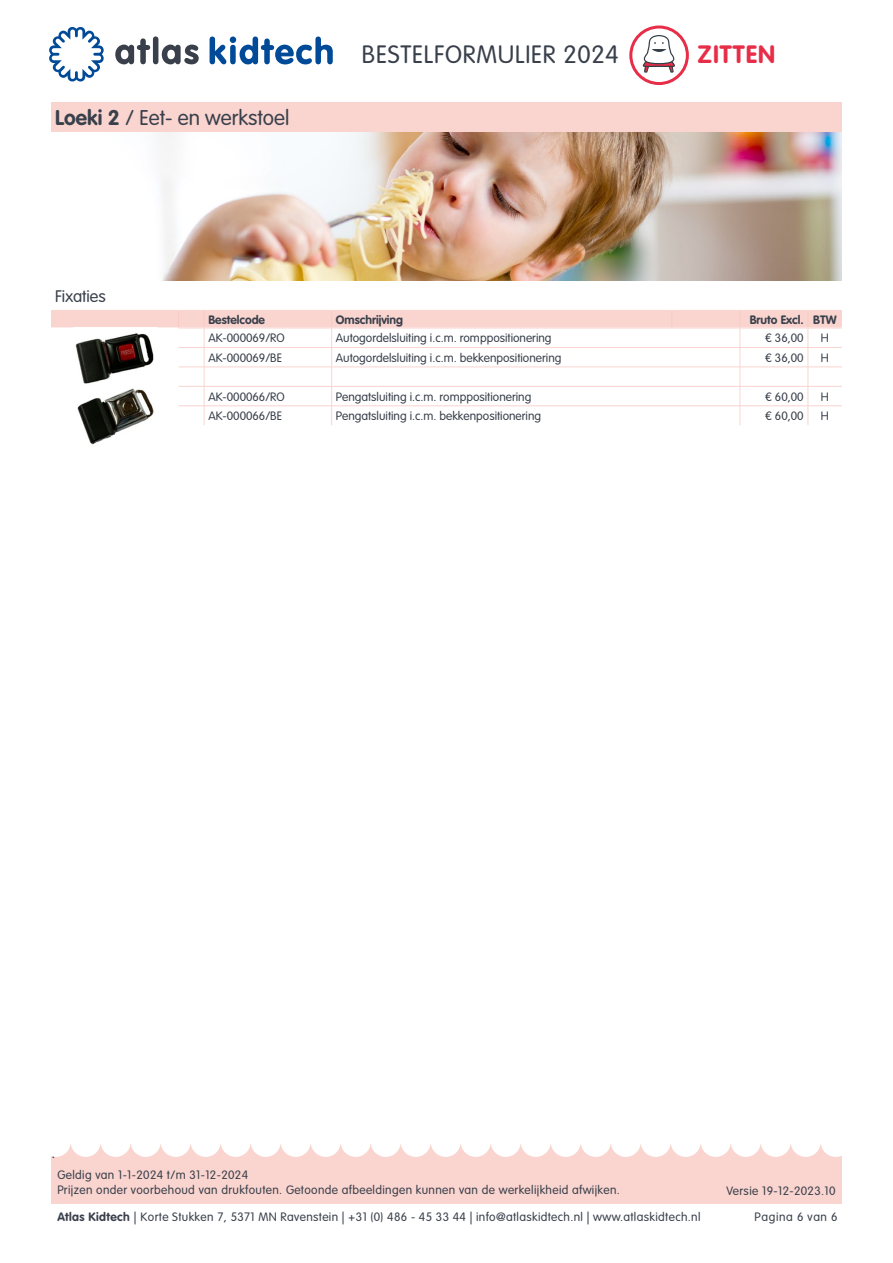
<style>
.page{position:relative;width:893px;height:1263px;background:#fff}
.page>*{position:absolute;margin:0;border:0;box-sizing:border-box;transform-origin:0 0}
.t1{font:300 24.75px "VAG Rounded LT Pro";letter-spacing:.03em;color:#39404b}
.t2{font:700 24.75px "VAG Rounded LT Pro";letter-spacing:.04em;color:#e72d48}
.t3{font:300 21px "VAG Rounded LT Pro";color:#39404b}
.t4{font:300 18px "VAG Rounded LT Pro";color:#39404b}
.t5{font:300 16.5px "VAG Rounded LT Pro";color:#39404b}
.t6{font:300 12px/15px "VAG Rounded LT Pro";letter-spacing:.015em;color:#39404b}
.t7{font:700 12px "VAG Rounded LT Pro";color:#39404b}
.t8{font:300 12px "VAG Rounded LT Pro";letter-spacing:.05em;color:#39404b}
.s1{font-weight:700}
</style>
<div class="page">
<div style="left:51px;top:1144px;width:791px;height:59px;background:#fad4cf"></div>
<div style="left:311px;top:1127px;width:30px;height:30px;background:#fff;border-radius:50%"></div>
<div style="left:131px;top:1127px;width:30px;height:30px;background:#fff;border-radius:50%"></div>
<div style="left:491px;top:1127px;width:30px;height:30px;background:#fff;border-radius:50%"></div>
<div style="left:731px;top:1127px;width:30px;height:30px;background:#fff;border-radius:50%"></div>
<div style="left:41px;top:1127px;width:30px;height:30px;background:#fff;border-radius:50%"></div>
<div style="left:401px;top:1127px;width:30px;height:30px;background:#fff;border-radius:50%"></div>
<div style="left:221px;top:1127px;width:30px;height:30px;background:#fff;border-radius:50%"></div>
<div style="left:581px;top:1127px;width:30px;height:30px;background:#fff;border-radius:50%"></div>
<div style="left:821px;top:1127px;width:30px;height:30px;background:#fff;border-radius:50%"></div>
<div style="left:341px;top:1127px;width:30px;height:30px;background:#fff;border-radius:50%"></div>
<div style="left:161px;top:1127px;width:30px;height:30px;background:#fff;border-radius:50%"></div>
<div style="left:521px;top:1127px;width:30px;height:30px;background:#fff;border-radius:50%"></div>
<div style="left:761px;top:1127px;width:30px;height:30px;background:#fff;border-radius:50%"></div>
<div style="left:71px;top:1127px;width:30px;height:30px;background:#fff;border-radius:50%"></div>
<div style="left:431px;top:1127px;width:30px;height:30px;background:#fff;border-radius:50%"></div>
<div style="left:671px;top:1127px;width:30px;height:30px;background:#fff;border-radius:50%"></div>
<div style="left:251px;top:1127px;width:30px;height:30px;background:#fff;border-radius:50%"></div>
<div style="left:611px;top:1127px;width:30px;height:30px;background:#fff;border-radius:50%"></div>
<div style="left:371px;top:1127px;width:30px;height:30px;background:#fff;border-radius:50%"></div>
<div style="left:191px;top:1127px;width:30px;height:30px;background:#fff;border-radius:50%"></div>
<div style="left:551px;top:1127px;width:30px;height:30px;background:#fff;border-radius:50%"></div>
<div style="left:791px;top:1127px;width:30px;height:30px;background:#fff;border-radius:50%"></div>
<div style="left:101px;top:1127px;width:30px;height:30px;background:#fff;border-radius:50%"></div>
<div style="left:461px;top:1127px;width:30px;height:30px;background:#fff;border-radius:50%"></div>
<div style="left:701px;top:1127px;width:30px;height:30px;background:#fff;border-radius:50%"></div>
<div style="left:281px;top:1127px;width:30px;height:30px;background:#fff;border-radius:50%"></div>
<div style="left:641px;top:1127px;width:30px;height:30px;background:#fff;border-radius:50%"></div>
<svg style="left:115px;top:36px;width:84px;height:28px"></svg>
<svg style="left:210px;top:37px;width:123px;height:27px"></svg>
<svg style="left:49px;top:27px;width:55px;height:55px"></svg>
<div style="left:51px;top:102px;width:791px;height:29px;background:#fad4cf"></div>
<img style="left:161px;top:132px;width:681px;height:149px">
<svg style="left:631px;top:27px;width:56px;height:57px"></svg>
<svg style="left:637px;top:35px;width:44px;height:38px"></svg>
<div style="left:629px;top:26px;width:60px;height:59px;border:3px solid #e72d48;border-radius:50%"></div>
<svg style="left:51px;top:310px;width:791px;height:115px"></svg>
<img style="left:74px;top:328px;width:82px;height:117px">
<h2 class="t3" style="left:55px;top:105px;width:236px"><span class="s1">Loeki 2</span> / Eet- en werkstoel</h2>
<h3 class="t5" style="left:55px;top:286px;width:52px">Fixaties</h3>
<h1 class="t1" style="left:362px;top:40px;width:258px">BESTELFORMULIER 2024</h1>
<h1 class="t2" style="left:697px;top:38px;width:79px">ZITTEN</h1>
<p class="t7" style="left:208px;top:312px;width:58px">Bestelcode</p>
<p class="t7" style="left:336px;top:312px;width:69px">Omschrijving</p>
<p class="t7" style="left:750px;top:312px;width:89px">Bruto Excl. BTW</p>
<p class="t6" style="left:208px;top:331px;width:78px">AK-000069/RO</p>
<p class="t6" style="left:336px;top:331px;width:217px">Autogordelsluiting i.c.m. romppositionering</p>
<p class="t6" style="left:765px;top:331px;width:40px">€ 36,00</p>
<p class="t6" style="left:821px;top:331px;width:10px">H</p>
<p class="t6" style="left:208px;top:350px;width:75px">AK-000069/BE</p>
<p class="t6" style="left:336px;top:350px;width:227px">Autogordelsluiting i.c.m. bekkenpositionering</p>
<p class="t6" style="left:765px;top:350px;width:40px">€ 36,00</p>
<p class="t6" style="left:821px;top:350px;width:10px">H</p>
<p class="t6" style="left:208px;top:389px;width:78px">AK-000066/RO</p>
<p class="t6" style="left:336px;top:389px;width:197px">Pengatsluiting i.c.m. romppositionering</p>
<p class="t6" style="left:765px;top:389px;width:40px">€ 60,00</p>
<p class="t6" style="left:821px;top:389px;width:10px">H</p>
<p class="t6" style="left:208px;top:409px;width:75px">AK-000066/BE</p>
<p class="t6" style="left:336px;top:409px;width:207px">Pengatsluiting i.c.m. bekkenpositionering</p>
<p class="t6" style="left:765px;top:409px;width:40px">€ 60,00</p>
<p class="t6" style="left:821px;top:409px;width:10px">H</p>
<h3 class="t4" style="left:51px;top:1141px;width:6px">f</h3>
<p class="t6" style="left:57px;top:1167px;width:564px">Geldig van 1-1-2024 t/m 31-12-2024<br>Prijzen onder voorbehoud van drukfouten. Getoonde afbeeldingen kunnen van de werkelijkheid afwijken.</p>
<p class="t6" style="left:726px;top:1183px;width:111px">Versie 19-12-2023.10</p>
<p class="t6" style="left:57px;top:1209px;width:645px"><span class="s1">Atlas Kidtech</span> | Korte Stukken 7, 5371 MN Ravenstein | +31 (0) 486 - 45 33 44 | info@atlaskidtech.nl | www.atlaskidtech.nl</p>
<p class="t8" style="left:755px;top:1209px;width:85px">Pagina 6 van 6</p>
</div>
